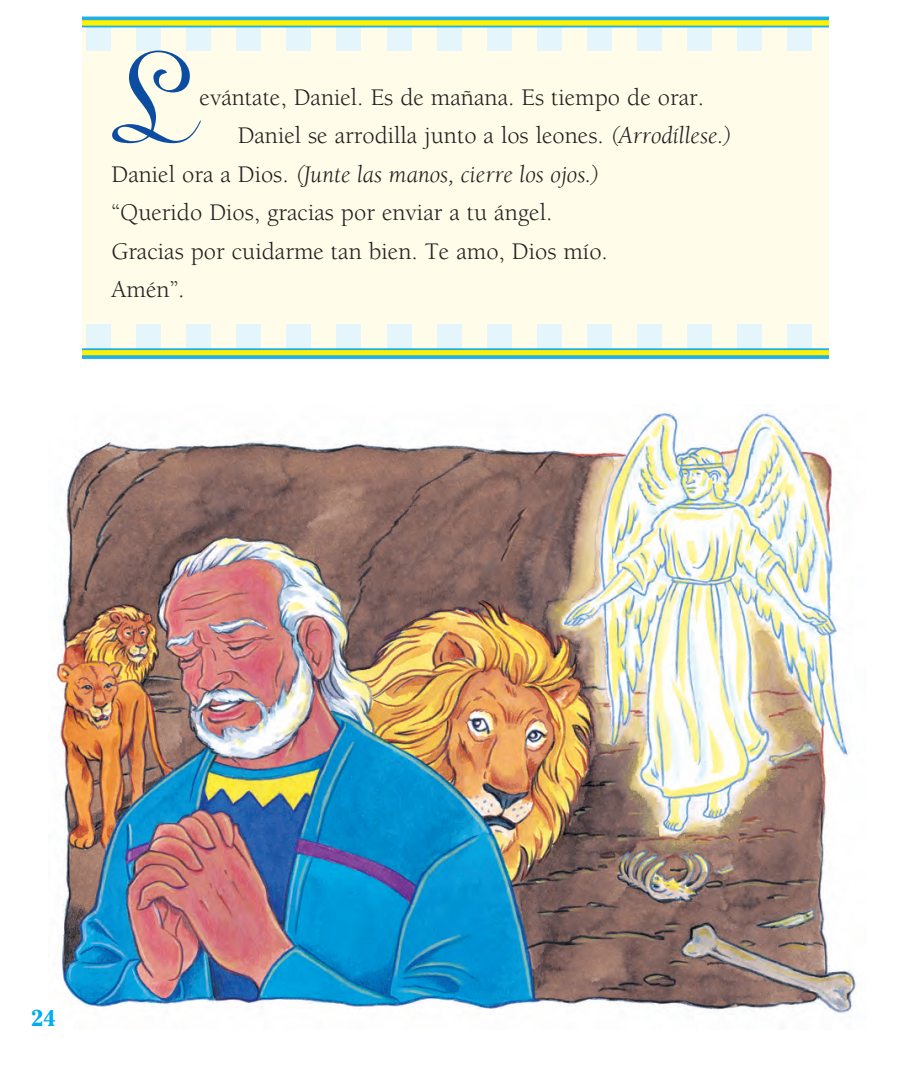
<style>
.page{position:relative;width:911px;height:1068px;background:#fff}
.page>*{position:absolute;margin:0;border:0;box-sizing:border-box;transform-origin:0 0}
.t1{font:145.25px "Linoscript";color:#0d4da1}
.t2{font:24.5px "Berkeley";color:#231f20}
.t3{font:italic 24.5px "Berkeley";color:#231f20}
.t4{font:700 22.75px "Cheltenham";color:#00aeef}
.s1{font-style:italic}
.s2{font-style:normal}
</style>
<div class="page">
<svg style="left:82px;top:17px;width:746px;height:342px;background:#a2d660"></svg>
<svg style="left:82px;top:26px;width:746px;height:324px;background:#fafbea"></svg>
<img style="left:56px;top:412px;width:800px;height:602px">
<h1 class="t1" style="left:108px;top:50px;width:82px">L</h1>
<p class="t2" style="left:199px;top:87px;width:506px">evántate, Daniel. Es de mañana. Es tiempo de orar.</p>
<p class="t2" style="left:237px;top:126px;width:495px">Daniel se arrodilla junto a los leones. <span class="s1">(Arrodíllese.)</span></p>
<p class="t3" style="left:111px;top:164px;width:489px"><span class="s2">Daniel ora a Dios.</span> (Junte las manos, cierre los ojos.)</p>
<p class="t2" style="left:111px;top:203px;width:442px">“Querido Dios, gracias por enviar a tu ángel.</p>
<p class="t2" style="left:111px;top:241px;width:497px">Gracias por cuidarme tan bien. Te amo, Dios mío.</p>
<p class="t2" style="left:111px;top:280px;width:75px">Amén”.</p>
<p class="t4" style="left:31px;top:1010px;width:27px">24</p>
</div>
